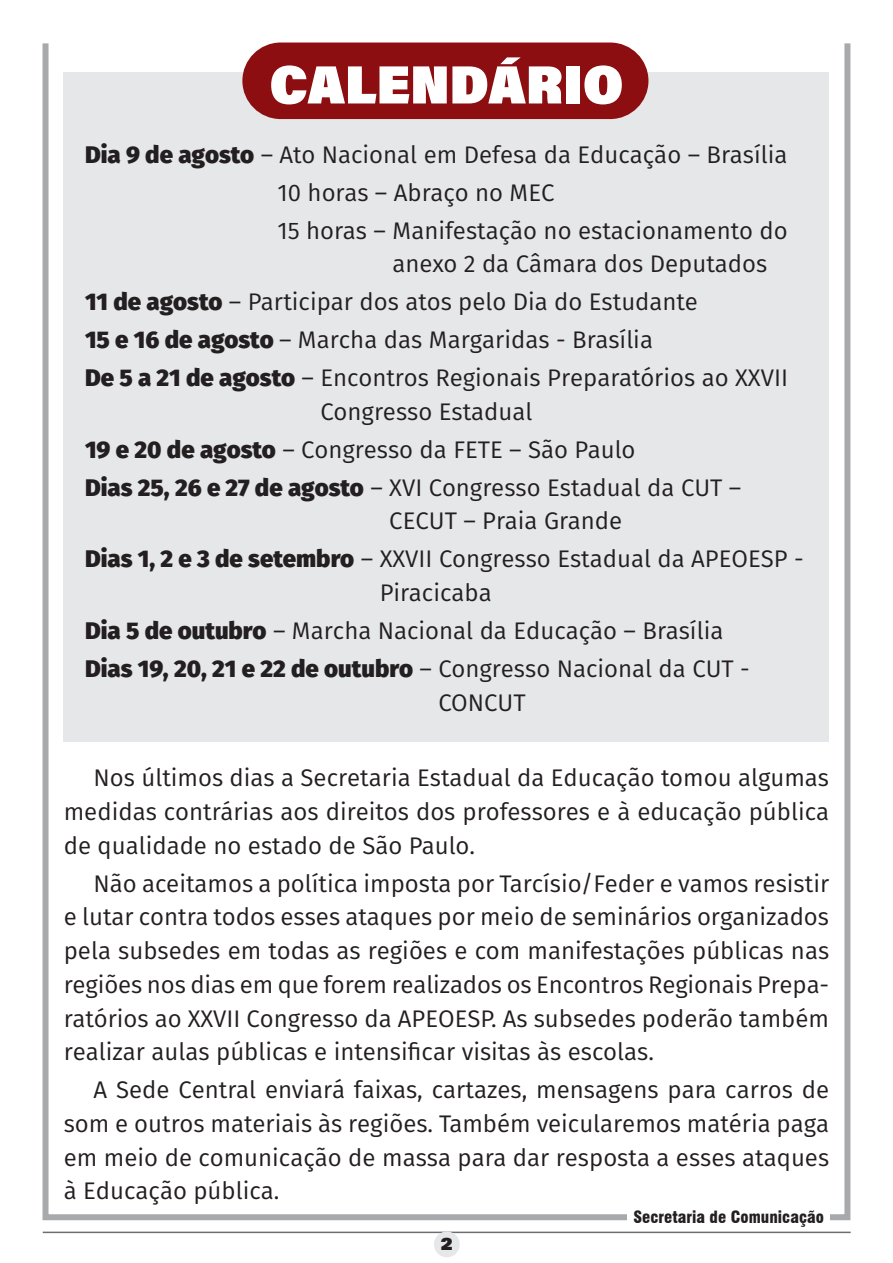
<style>
.page{position:relative;width:893px;height:1263px;background:#fff}
.page>*{position:absolute;margin:0;border:0;box-sizing:border-box;transform-origin:0 0}
.Corpo_do_texto{font:900 54px "Acumin Pro Semi Cond";color:#fff}
.Corpo_do_texto-2{font:24px/33.8px "Fira Sans";color:#231f20}
.t1{font:700 18px "U001 DOT Ultr";color:#231f20}
.t2{font:900 condensed 16.5px "Swiss 721 BT";color:#231f20}
.s1{font-weight:800}
</style>
<div class="page">
<div style="left:43px;top:40px;width:807px;height:1180px;border:6px solid #a8a9ad"></div>
<hr style="left:43px;top:1231px;width:808px;height:2px;background:#6c6d70">
<div style="left:434px;top:1231px;width:26px;height:26px;background:#e6e7e9;border-radius:50%"></div>
<div style="left:628px;top:1209px;width:202px;height:18px;background:#fff"></div>
<div style="left:64px;top:72px;width:765px;height:670px;background:#e6e7e9"></div>
<div style="left:242px;top:43px;width:406px;height:76px;background:#8d0e11;border-radius:38px"></div>
<p class="Corpo_do_texto" style="left:269px;top:47px;width:356px">CALENDÁRIO</p>
<p class="Corpo_do_texto-2" style="left:85px;top:137px;width:704px"><span class="s1">Dia 9 de agosto</span> – Ato Nacional em Defesa da Educação – Brasília</p>
<p class="Corpo_do_texto-2" style="left:278px;top:175px;width:278px">10 horas – Abraço no MEC</p>
<p class="Corpo_do_texto-2" style="left:392px;top:213px;width:397px;text-indent:-115px">15 horas – Manifestação no estacionamento do anexo 2 da Câmara dos Deputados</p>
<p class="Corpo_do_texto-2" style="left:85px;top:284px;width:614px"><span class="s1">11 de agosto</span> – Participar dos atos pelo Dia do Estudante</p>
<p class="Corpo_do_texto-2" style="left:85px;top:322px;width:569px"><span class="s1">15 e 16 de agosto</span> – Marcha das Margaridas - Brasília</p>
<p class="Corpo_do_texto-2" style="left:320px;top:360px;width:469px;text-indent:-235px"><span class="s1">De 5 a 21 de agosto</span> – Encontros Regionais Preparatórios ao XXVII<br>Congresso Estadual</p>
<p class="Corpo_do_texto-2" style="left:85px;top:432px;width:552px"><span class="s1">19 e 20 de agosto</span> – Congresso da FETE – São Paulo</p>
<p class="Corpo_do_texto-2" style="left:389px;top:470px;width:354px;text-indent:-304px"><span class="s1">Dias 25, 26 e 27 de agosto</span> – XVI Congresso Estadual da CUT –<br>CECUT – Praia Grande</p>
<p class="Corpo_do_texto-2" style="left:380px;top:541px;width:426px;text-indent:-295px"><span class="s1">Dias 1, 2 e 3 de setembro</span> – XXVII Congresso Estadual da APEOESP -<br>Piracicaba</p>
<p class="Corpo_do_texto-2" style="left:85px;top:613px;width:640px"><span class="s1">Dia 5 de outubro</span> – Marcha Nacional da Educação – Brasília</p>
<p class="Corpo_do_texto-2" style="left:438px;top:651px;width:313px;text-indent:-353px"><span class="s1">Dias 19, 20, 21 e 22 de outubro</span> – Congresso Nacional da CUT -<br>CONCUT</p>
<p class="Corpo_do_texto-2" style="left:64px;top:761px;width:767px;text-align:justify;text-indent:30px">Nos últimos dias a Secretaria Estadual da Educação tomou algumas medidas contrárias aos direitos dos professores e à educação pública de qualidade no estado de São Paulo.</p>
<p class="Corpo_do_texto-2" style="left:64px;top:866px;width:767px;text-align:justify;text-indent:30px">Não aceitamos a política imposta por Tarcísio/Feder e vamos resistir e lutar contra todos esses ataques por meio de seminários organizados pela subsedes em todas as regiões e com manifestações públicas nas regiões nos dias em que forem realizados os Encontros Regionais Prepa&shy;ratórios ao XXVII Congresso da APEOESP. As subsedes poderão também realizar aulas públicas e intensificar visitas às escolas.</p>
<p class="Corpo_do_texto-2" style="left:64px;top:1072px;width:767px;text-align:justify;text-indent:30px">A Sede Central enviará faixas, cartazes, mensagens para carros de som e outros materiais às regiões. Também veicularemos matéria paga em meio de comunicação de massa para dar resposta a esses ataques à Educação pública.</p>
<p class="t1" style="left:441px;top:1233px;width:13px">2</p>
<p class="t2" style="left:633px;top:1207px;width:192px">Secretaria de Comunicação</p>
</div>
